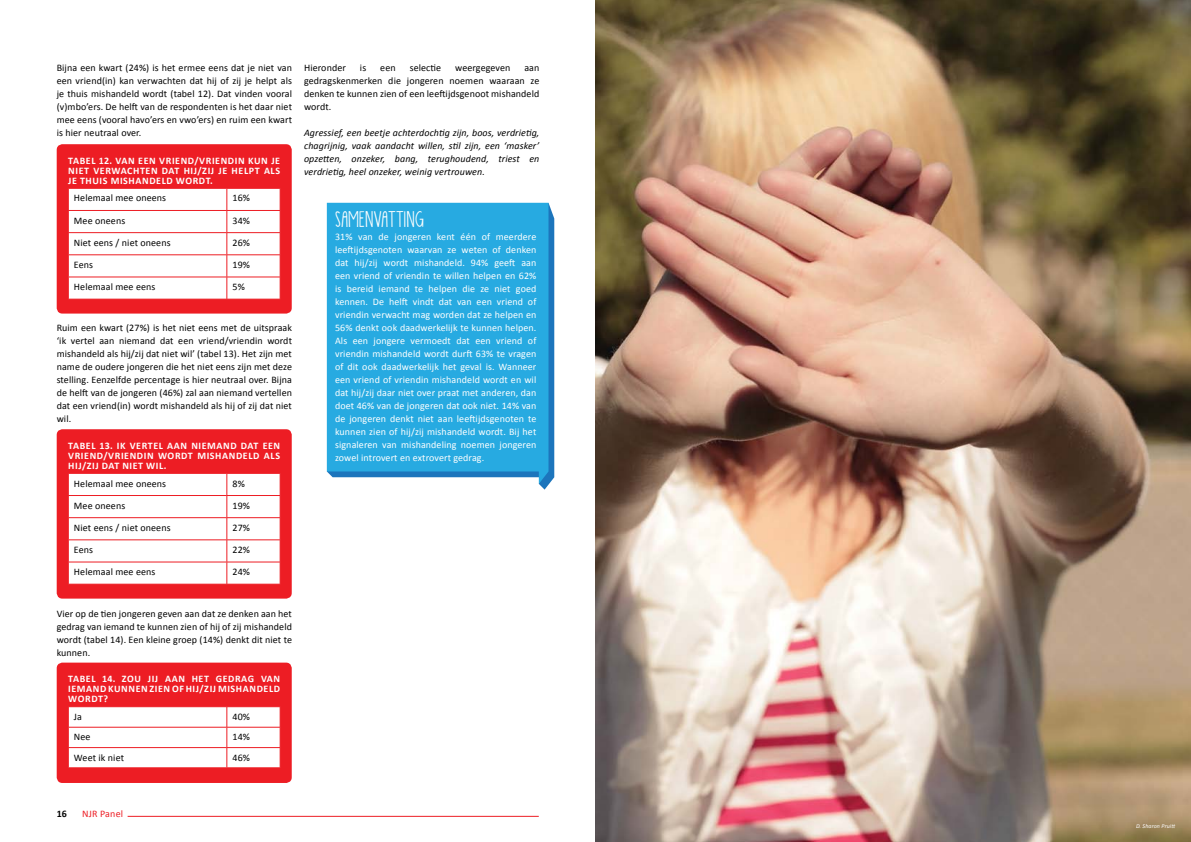
<style>
.page{position:relative;width:1191px;height:842px;background:#fff}
.page>*{position:absolute;margin:0;border:0;box-sizing:border-box;transform-origin:0 0}
.t1{font:18px "KG Skinny Latte";letter-spacing:.01em;color:#fff}
.t2{font:10px/13px "Calibri";letter-spacing:.01em;color:#000;text-align:justify}
.t3{font:10px/13px "Calibri";letter-spacing:.01em;color:#fff;text-align:justify}
.t4{font:700 10px "Calibri";letter-spacing:.06em;color:#fff}
.t5{font:italic 10px/13px "Calibri";letter-spacing:.01em;color:#000;text-align:justify}
.t6{font:10px "Calibri";letter-spacing:.02em;color:#ed1d24}
.t7{font:700 10px "Calibri";color:#000}
.t8{font:italic 6px "Calibri";letter-spacing:.01em;color:#fff}
</style>
<div class="page">
<hr style="left:128px;top:816px;width:411px;height:1px;background:#ed1d24">
<div style="left:57px;top:144px;width:235px;height:170px;background:#ed1d24;border-radius:6px"></div>
<svg style="left:68px;top:188px;width:213px;height:111px;background:#fef4f4"></svg>
<hr style="left:68px;top:232px;width:159px;height:1px;background:#ed1d24">
<hr style="left:227px;top:232px;width:53px;height:1px;background:#ed1d24">
<hr style="left:68px;top:255px;width:159px;height:1px;background:#ed1d24">
<hr style="left:227px;top:255px;width:53px;height:1px;background:#ed1d24">
<hr style="left:68px;top:277px;width:159px;height:1px;background:#ed1d24">
<hr style="left:227px;top:277px;width:53px;height:1px;background:#ed1d24">
<div style="left:57px;top:429px;width:235px;height:170px;background:#ed1d24;border-radius:6px"></div>
<svg style="left:68px;top:473px;width:213px;height:111px;background:#fef4f4"></svg>
<hr style="left:68px;top:517px;width:159px;height:1px;background:#ed1d24">
<hr style="left:227px;top:517px;width:53px;height:1px;background:#ed1d24">
<hr style="left:68px;top:540px;width:159px;height:1px;background:#ed1d24">
<hr style="left:227px;top:540px;width:53px;height:1px;background:#ed1d24">
<hr style="left:68px;top:562px;width:159px;height:1px;background:#ed1d24">
<hr style="left:227px;top:562px;width:53px;height:1px;background:#ed1d24">
<div style="left:57px;top:663px;width:235px;height:120px;background:#ed1d24;border-radius:6px"></div>
<svg style="left:68px;top:707px;width:213px;height:61px;background:#fef5f5"></svg>
<hr style="left:68px;top:747px;width:159px;height:1px;background:#ed1d24">
<hr style="left:227px;top:747px;width:53px;height:1px;background:#ed1d24">
<hr style="left:68px;top:767px;width:159px;height:1px;background:#ed1d24">
<hr style="left:227px;top:767px;width:53px;height:1px;background:#ed1d24">
<svg style="left:539px;top:203px;width:15px;height:287px;background:#2b82c3"></svg>
<div style="left:327px;top:203px;width:221px;height:281px;background:#27aae1"></div>
<img style="left:595px;top:0;width:596px;height:842px">
<p class="t2" style="left:57px;top:61px;width:237px">Bijna een kwart (24%) is het ermee eens dat je niet van een vriend(in) kan verwachten dat hij of zij je helpt als je thuis mishandeld wordt (tabel 12). Dat vinden vooral (v)mbo’ers. De helft van de respondenten is het daar niet mee eens (vooral havo’ers en vwo’ers) en ruim een kwart is hier neutraal over.</p>
<p class="t4" style="left:68px;top:154px;width:55px">TABEL 12. VAN</p>
<p class="t4" style="left:138px;top:154px;width:90px">EEN VRIEND/VRIENDIN</p>
<p class="t4" style="left:248px;top:154px;width:33px">KUN JE</p>
<p class="t4" style="left:68px;top:164px;width:101px">NI ET VERWACHTEN DAT</p>
<p class="t4" style="left:184px;top:164px;width:98px">HIJ/ZIJ JE HELPT ALS</p>
<p class="t4" style="left:68px;top:174px;width:75px">JE THUIS MISHAND</p>
<p class="t4" style="left:156px;top:174px;width:37px">ELD WORDT</p>
<p class="t4" style="left:210px;top:174px;width:4px">.</p>
<p class="t2" style="left:74px;top:192px;width:94px">Helemaal mee oneens</p>
<p class="t2" style="left:232px;top:192px;width:19px">16%</p>
<p class="t2" style="left:74px;top:214px;width:53px">Mee oneens</p>
<p class="t2" style="left:232px;top:214px;width:19px">34%</p>
<p class="t2" style="left:74px;top:236px;width:98px">Niet eens / niet oneens</p>
<p class="t2" style="left:232px;top:236px;width:19px">26%</p>
<p class="t2" style="left:74px;top:258px;width:21px">Eens</p>
<p class="t2" style="left:232px;top:258px;width:19px">19%</p>
<p class="t2" style="left:74px;top:280px;width:83px">Helemaal mee eens</p>
<p class="t2" style="left:232px;top:280px;width:14px">5%</p>
<p class="t2" style="left:57px;top:321px;width:237px">Ruim een kwart (27%) is het niet eens met de uitspraak ‘ik vertel aan niemand dat een vriend/vriendin wordt mishandeld als hij/zij dat niet wil’ (tabel 13). Het zijn met name de oudere jongeren die het niet eens zijn met deze stelling. Eenzelfde percentage is hier neutraal over. Bijna de helft van de jongeren (46%) zal aan niemand vertellen dat een vriend(in) wordt mishandeld als hij of zij dat niet wil.</p>
<p class="t4" style="left:68px;top:439px;width:107px">TABEL 13. IK VERTEL AAN</p>
<p class="t4" style="left:191px;top:439px;width:25px">NIEMAND</p>
<p class="t4" style="left:241px;top:439px;width:7px">DAT</p>
<p class="t4" style="left:263px;top:439px;width:18px">EEN</p>
<p class="t4" style="left:68px;top:449px;width:69px">VRI END/VRI ENDIN</p>
<p class="t4" style="left:158px;top:449px;width:17px">WORDT</p>
<p class="t4" style="left:197px;top:449px;width:33px">MISHAND</p>
<p class="t4" style="left:243px;top:449px;width:39px">ELD ALS</p>
<p class="t4" style="left:68px;top:459px;width:41px">HIJ/ZIJ DAT</p>
<p class="t4" style="left:122px;top:459px;width:46px">NI ET WIL.</p>
<p class="t2" style="left:74px;top:477px;width:94px">Helemaal mee oneens</p>
<p class="t2" style="left:232px;top:477px;width:14px">8%</p>
<p class="t2" style="left:74px;top:499px;width:53px">Mee oneens</p>
<p class="t2" style="left:232px;top:499px;width:19px">19%</p>
<p class="t2" style="left:74px;top:521px;width:98px">Niet eens / niet oneens</p>
<p class="t2" style="left:232px;top:521px;width:19px">27%</p>
<p class="t2" style="left:74px;top:543px;width:21px">Eens</p>
<p class="t2" style="left:232px;top:543px;width:19px">22%</p>
<p class="t2" style="left:74px;top:565px;width:83px">Helemaal mee eens</p>
<p class="t2" style="left:232px;top:565px;width:19px">24%</p>
<p class="t2" style="left:304px;top:61px;width:43px">Hieronder</p>
<p class="t2" style="left:360px;top:61px;width:8px">is</p>
<p class="t2" style="left:380px;top:61px;width:17px">een</p>
<p class="t2" style="left:410px;top:61px;width:33px">selectie</p>
<p class="t2" style="left:455px;top:61px;width:57px">weergegeven</p>
<p class="t2" style="left:304px;top:61px;width:237px;text-indent:220px">aan gedragskenmerken die jongeren noemen waaraan ze denken te kunnen zien of een leeftijdsgenoot mishandeld wordt.</p>
<p class="t5" style="left:304px;top:126px;width:237px">Agressief, een beetje achterdochtig zijn, boos, verdrietig, chagrijnig, vaak aandacht willen, stil zijn, een ‘masker’ opzetten, onzeker, bang, terughoudend, triest en verdrietig, heel onzeker, weinig vertrouwen.</p>
<h1 class="t1" style="left:335px;top:208px;width:91px">SAMENVATTING</h1>
<p class="t3" style="left:335px;top:230px;width:203px">31% van de jongeren kent één of meerdere leeftijdsgenoten waarvan ze weten of denken dat hij/zij wordt mishandeld. 94% geeft aan een vriend of vriendin te willen helpen en 62% is bereid iemand te helpen die ze niet goed kennen. De helft vindt dat van een vriend of vriendin verwacht mag worden dat ze helpen en 56% denkt ook daadwerkelijk te kunnen helpen.<br>Als een jongere vermoedt dat een vriend of vriendin mishandeld wordt durft 63% te vragen of dit ook daadwerkelijk het geval is. Wanneer een vriend of vriendin mishandeld wordt en wil dat hij/zij daar niet over praat met anderen, dan doet 46% van de jongeren dat ook niet. 14% van de jongeren denkt niet aan leeftijdsgenoten te kunnen zien of hij/zij mishandeld wordt. Bij het signaleren van mishandeling noemen jongeren zowel introvert en extrovert gedrag.</p>
<p class="t2" style="left:57px;top:607px;width:237px">Vier op de tien jongeren geven aan dat ze denken aan het gedrag van iemand te kunnen zien of hij of zij mishandeld wordt (tabel 14). Een kleine groep (14%) denkt dit niet te kunnen.</p>
<p class="t4" style="left:68px;top:673px;width:84px">TABEL 14. ZOU JIJ</p>
<p class="t4" style="left:165px;top:673px;width:8px">AAN</p>
<p class="t4" style="left:192px;top:673px;width:44px">HET GEDRA</p>
<p class="t4" style="left:248px;top:673px;width:27px">G VAN</p>
<p class="t4" style="left:68px;top:683px;width:17px">IEMAND</p>
<p class="t4" style="left:108px;top:683px;width:143px">KUNN EN ZIEN OF HIJ/ZIJ MISHAND</p>
<p class="t4" style="left:263px;top:683px;width:17px">ELD</p>
<p class="t4" style="left:68px;top:693px;width:17px">WORDT</p>
<p class="t4" style="left:103px;top:693px;width:6px">?</p>
<p class="t2" style="left:74px;top:710px;width:10px">Ja</p>
<p class="t2" style="left:232px;top:710px;width:19px">40%</p>
<p class="t2" style="left:74px;top:731px;width:18px">Nee</p>
<p class="t2" style="left:232px;top:731px;width:19px">14%</p>
<p class="t2" style="left:74px;top:751px;width:52px">Weet ik niet</p>
<p class="t2" style="left:232px;top:751px;width:19px">46%</p>
<p class="t7" style="left:57px;top:808px;width:12px">16</p>
<p class="t6" style="left:82px;top:808px;width:43px">NJR Panel</p>
<p class="t8" style="left:1136px;top:822px;width:41px">D. Sharon Pruitt</p>
</div>
